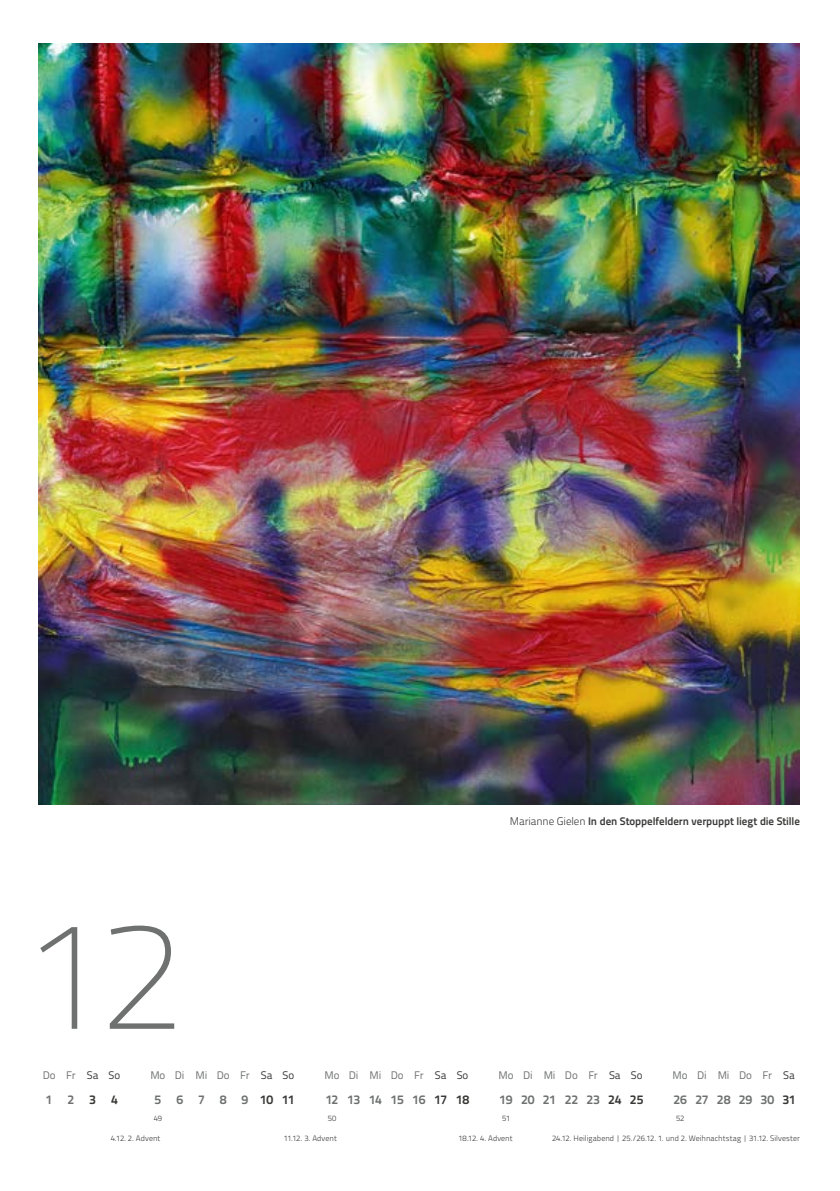
<style>
.page{position:relative;width:840px;height:1191px;background:#fff}
.page>*{position:absolute;margin:0;border:0;box-sizing:border-box;transform-origin:0 0}
.t1{font:100 154px "Titillium Text 22 L";color:#6f7070}
.t2{font:700 12.8px "Titillium Text 22 L";letter-spacing:-.005em;color:#6f7070}
.t3{font:700 12.8px "Titillium Text 22 L";letter-spacing:-.055em;color:#6f7070}
.t4{font:11px "Titillium Text 22 L";letter-spacing:-.005em;color:#6f7070}
.t5{font:700 11px "Titillium Text 22 L";letter-spacing:-.01em;color:#383937}
.t6{font:300 8px "Titillium Text 22 L";color:#383937}
.s1{font-weight:300}
.s2{color:#383937}
</style>
<div class="page">
<img style="left:38px;top:43px;width:761px;height:761px">
<h1 class="t1" style="left:26px;top:865px;width:157px">12</h1>
<h3 class="t5" style="left:509px;top:812px;width:291px"><span class="s1">Marianne Gielen</span> In den Stoppelfeldern verpuppt liegt die Stille</h3>
<h3 class="t4" style="left:43px;top:1066px;width:79px">Do Fr <span class="s2">Sa So</span></h3>
<h3 class="t4" style="left:150px;top:1066px;width:145px">Mo Di Mi Do Fr <span class="s2">Sa So</span></h3>
<h3 class="t4" style="left:324px;top:1066px;width:145px">Mo Di Mi Do Fr <span class="s2">Sa So</span></h3>
<h3 class="t4" style="left:498px;top:1066px;width:145px">Mo Di Mi Do Fr <span class="s2">Sa So</span></h3>
<h3 class="t4" style="left:672px;top:1066px;width:124px">Mo Di Mi Do Fr <span class="s2">Sa</span></h3>
<h2 class="t2" style="left:46px;top:1089px;width:73px">12<span class="s2">34</span></h2>
<h2 class="t2" style="left:154px;top:1089px;width:142px">5 6 7 8 9<span class="s2">1011</span></h2>
<h2 class="t3" style="left:325px;top:1089px;width:145px">12 13 14 15 16 <span class="s2">17 18</span></h2>
<h2 class="t2" style="left:499px;top:1089px;width:145px">19 20 21 22 23 <span class="s2">24 25</span></h2>
<h2 class="t2" style="left:673px;top:1089px;width:124px">26 27 28 29 30 <span class="s2">31</span></h2>
<p class="t6" style="left:458px;top:1132px;width:56px">18.12. 4. Advent</p>
<p class="t6" style="left:154px;top:1112px;width:10px">49</p>
<p class="t6" style="left:327px;top:1112px;width:10px">50</p>
<p class="t6" style="left:501px;top:1112px;width:10px">51</p>
<p class="t6" style="left:675px;top:1112px;width:10px">52</p>
<p class="t6" style="left:111px;top:1132px;width:51px">4.12. 2. Advent</p>
<p class="t6" style="left:283px;top:1132px;width:55px">11.12. 3. Advent</p>
<p class="t6" style="left:551px;top:1132px;width:249px">24.12. Heiligabend | 25./26.12. 1. und 2. Weihnachtstag | 31.12. Silvester</p>
</div>
